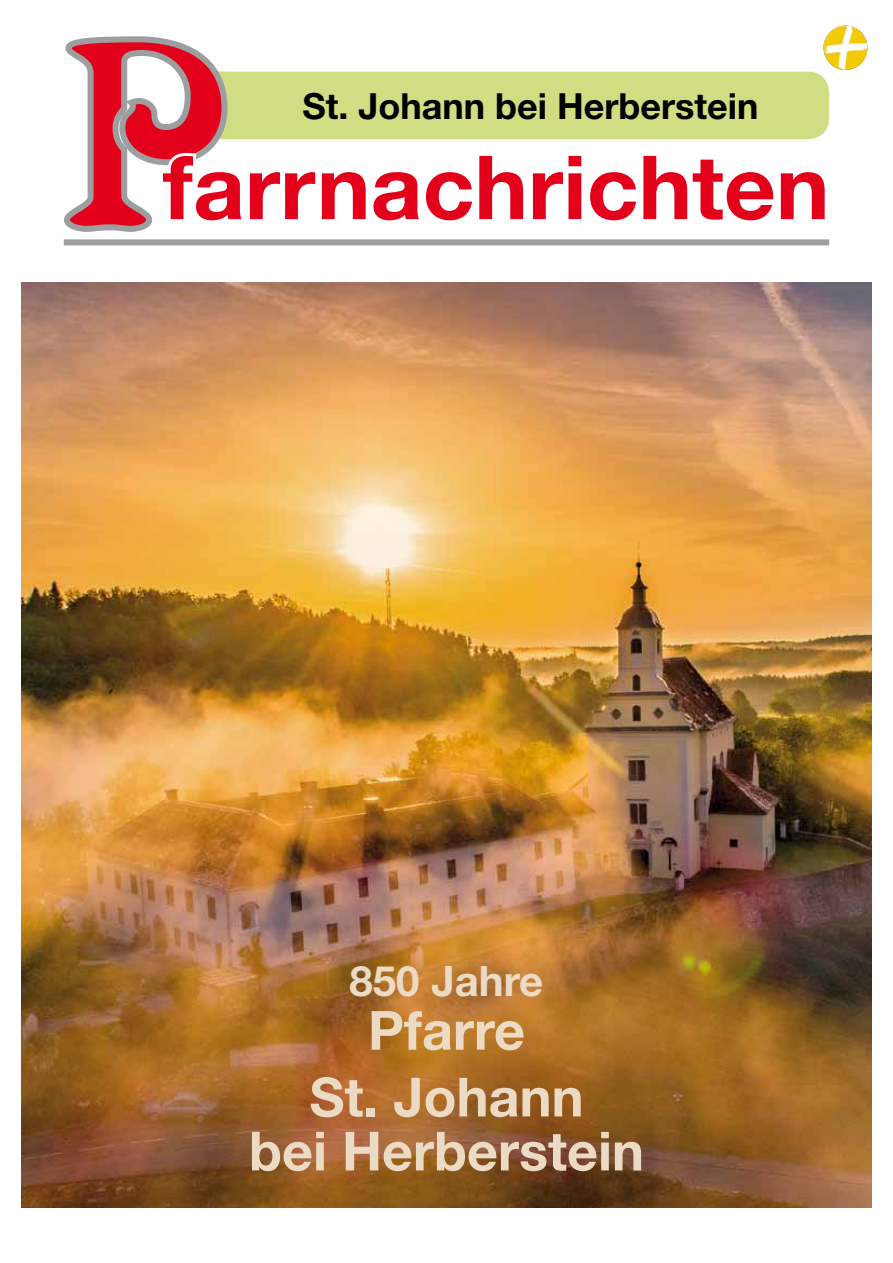
<style>
.page{position:relative;width:893px;height:1263px;background:#fff}
.page>*{position:absolute;margin:0;border:0;box-sizing:border-box;transform-origin:0 0}
.t1{font:700 88.5px "Helvetica Neue";color:#e2001a}
.t2{font:700 54px/66.8px "Helvetica Neue";color:#ecdbc4;text-align:center}
.t3{font:700 42px "Helvetica Neue";color:#ecdbc4}
.t4{font:700 36px "Helvetica Neue";color:#000}
</style>
<div class="page">
<div style="left:196px;top:72px;width:633px;height:67px;background:#d1dd82;border-radius:21px"></div>
<img style="left:823px;top:26px;width:44px;height:44px;border-radius:22px">
<svg style="left:64px;top:36px;width:178px;height:196px"></svg>
<div style="left:64px;top:239px;width:765px;height:6px;background:#9c9e9f"></div>
<img style="left:21px;top:282px;width:851px;height:926px">
<p class="t4" style="left:302px;top:84px;width:458px">St. Johann bei Herberstein</p>
<h1 class="t1" style="left:163px;top:133px;width:668px">farrnachrichten</h1>
<p class="t3" style="left:350px;top:955px;width:195px">850 Jahre</p>
<p class="t2" style="left:309px;top:996px;width:276px">Pfarre<br>St. Johann</p>
<p class="t2" style="left:249px;top:1116px;width:396px">bei Herberstein</p>
</div>
